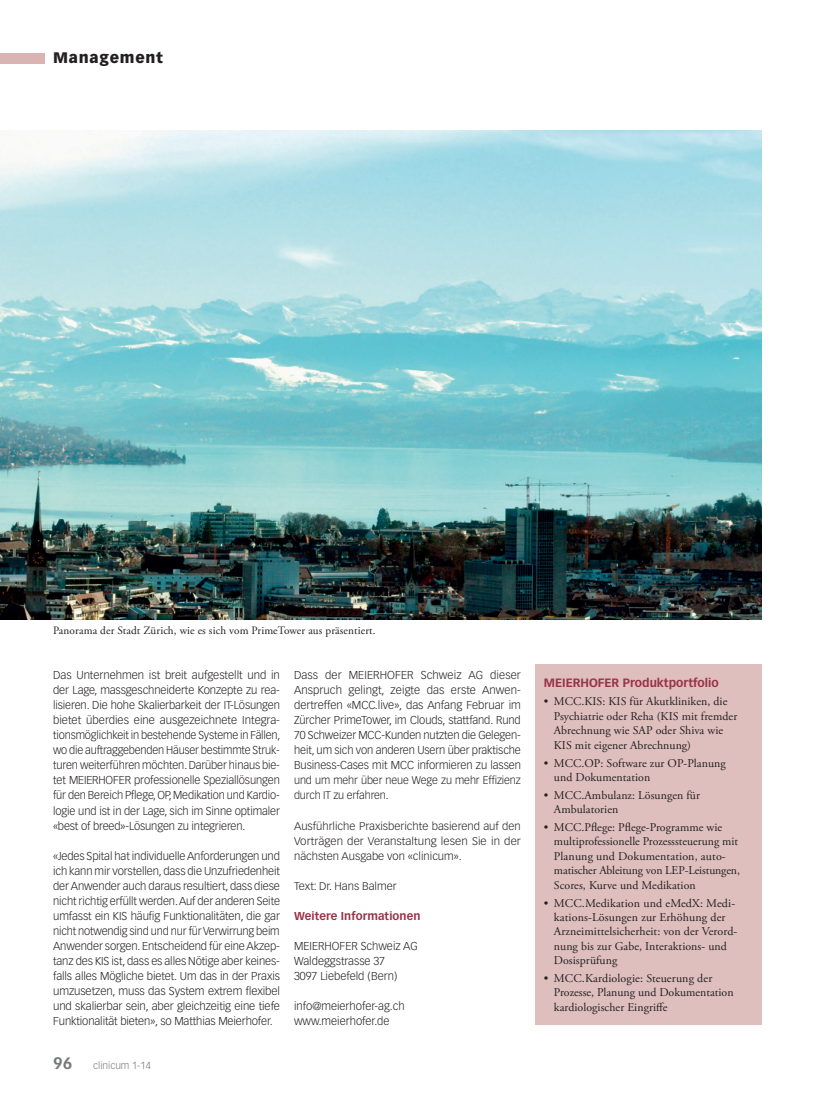
<style>
.page{position:relative;width:815px;height:1099px;background:#fff}
.page>*{position:absolute;margin:0;border:0;box-sizing:border-box;transform-origin:0 0}
.t1{font:900 15px "Vectora LT Std";letter-spacing:.05em;color:#231f20}
.t2{font:11.88px/14.4px "Adobe Garamond Pro";letter-spacing:.005em;color:#231f20}
.t3{font:700 11.88px "Vectora LT Std";color:#983249}
.t4{font:300 11.25px/15px "Vectora LT Std";letter-spacing:-.01em;color:#231f20;text-align:justify}
.t5{font:11.25px "Adobe Garamond Pro";letter-spacing:.01em;color:#231f20}
.t6{font:700 11.25px "Vectora LT Std";letter-spacing:.005em;color:#983249}
.t7{font:300 10.88px/15px "Vectora LT Std";color:#231f20}
.t8{font:300 10px "Vectora LH";color:#76787b}
.s1{font-weight:700;font-size:16.25px}
</style>
<div class="page">
<div style="left:0;top:53px;width:45px;height:10px;background:#d9b4b3"></div>
<img style="left:0;top:130px;width:762px;height:489px">
<div style="left:535px;top:664px;width:227px;height:360px;background:#debfbe"></div>
<h1 class="t1" style="left:53px;top:49px;width:111px">Management</h1>
<p class="t5" style="left:53px;top:624px;width:324px">Panorama der Stadt Zürich, wie es sich vom PrimeTower aus präsentiert.</p>
<p class="t4" style="left:53px;top:668px;width:229px">Das Unternehmen ist breit aufgestellt und in der Lage, massgeschneiderte Konzepte zu rea&shy;lisieren. Die hohe Skalierbarkeit der IT-Lösungen bietet überdies eine ausgezeichnete Integra&shy;tionsmöglichkeit in bestehende Systeme in Fällen, wo die auftraggebenden Häuser bestimmte Struk&shy;turen weiterführen möchten. Darüber hinaus bie&shy;tet MEIERHOFER professionelle Speziallösungen für den Bereich Pflege, OP, Medikation und Kardio&shy;logie und ist in der Lage, sich im Sinne optimaler «best of breed»-Lösungen zu integrieren.</p>
<p class="t4" style="left:53px;top:848px;width:228px">«Jedes Spital hat individuelle Anforderungen und ich kann mir vorstellen, dass die Unzufriedenheit der Anwender auch daraus resultiert, dass diese nicht richtig erfüllt werden. Auf der anderen Seite umfasst ein KIS häufig Funktionalitäten, die gar nicht notwendig sind und nur für Verwirrung beim Anwender sorgen. Entscheidend für eine Akzep&shy;tanz des KIS ist, dass es alles Nötige aber keines&shy;falls alles Mögliche bietet. Um das in der Praxis umzusetzen, muss das System extrem flexibel und skalierbar sein, aber gleichzeitig eine tiefe Funktionalität bieten», so Matthias Meierhofer.</p>
<p class="t8" style="left:53px;top:1059px;width:99px"><span class="s1">96</span> clinicum 1-14</p>
<p class="t4" style="left:294px;top:668px;width:228px">Dass der MEIERHOFER Schweiz AG dieser Anspruch gelingt, zeigte das erste Anwen&shy;dertreffen «MCC.live», das Anfang Februar im Zürcher PrimeTower, im Clouds, stattfand. Rund 70 Schweizer MCC-Kunden nutzten die Gelegen&shy;heit, um sich von anderen Usern über praktische Business-Cases mit MCC informieren zu lassen</p>
<p class="t7" style="left:294px;top:773px;width:228px">und um mehr über neue Wege zu mehr Effizienz durch IT zu erfahren.</p>
<p class="t7" style="left:294px;top:818px;width:228px;text-align:justify">Ausführliche Praxisberichte basierend auf den Vorträgen der Veranstaltung lesen Sie in der nächsten Ausgabe von «clinicum».</p>
<p class="t7" style="left:294px;top:878px;width:104px">Text: Dr. Hans Balmer</p>
<p class="t6" style="left:294px;top:908px;width:128px">Weitere Informationen</p>
<p class="t4" style="left:294px;top:938px;width:125px;text-align:left">MEIERHOFER Schweiz AG<br>Waldeggstrasse 37<br>3097 Liebefeld (Bern)</p>
<p class="t4" style="left:294px;top:998px;width:112px">info@meierhofer-ag.ch www.meierhofer.de</p>
<p class="t3" style="left:544px;top:676px;width:176px">MEIERHOFER Produktportfolio</p>
<p class="t2" style="left:554px;top:695px;width:185px;text-indent:-10px">• MCC.KIS: KIS für Akutkliniken, die Psychiatrie oder Reha (KIS mit fremder Abrechnung wie SAP oder Shiva wie KIS mit eigener Abrechnung)</p>
<p class="t2" style="left:554px;top:756px;width:173px;text-indent:-10px">• MCC.OP: Software zur OP-Planung und Dokumentation</p>
<p class="t2" style="left:554px;top:788px;width:148px;text-indent:-10px">• MCC.Ambulanz: Lösungen für<br>Ambulatorien</p>
<p class="t2" style="left:554px;top:820px;width:188px;text-indent:-10px">• MCC.Pflege: Pflege-Programme wie multiprofessionelle Prozesssteuerung mit Planung und Dokumentation, auto&shy;matischer Ableitung von LEP-Leistungen, Scores, Kurve und Medikation</p>
<p class="t2" style="left:554px;top:896px;width:185px;text-indent:-10px">• MCC.Medikation und eMedX: Medi&shy;kations-Lösungen zur Erhöhung der<br>Arzneimittelsicherheit: von der Verord&shy;nung bis zur Gabe, Interaktions- und<br>Dosisprüfung</p>
<p class="t2" style="left:554px;top:971px;width:181px;text-indent:-10px">• MCC.Kardiologie: Steuerung der<br>Prozesse, Planung und Dokumentation kardiologischer Eingriffe</p>
</div>
